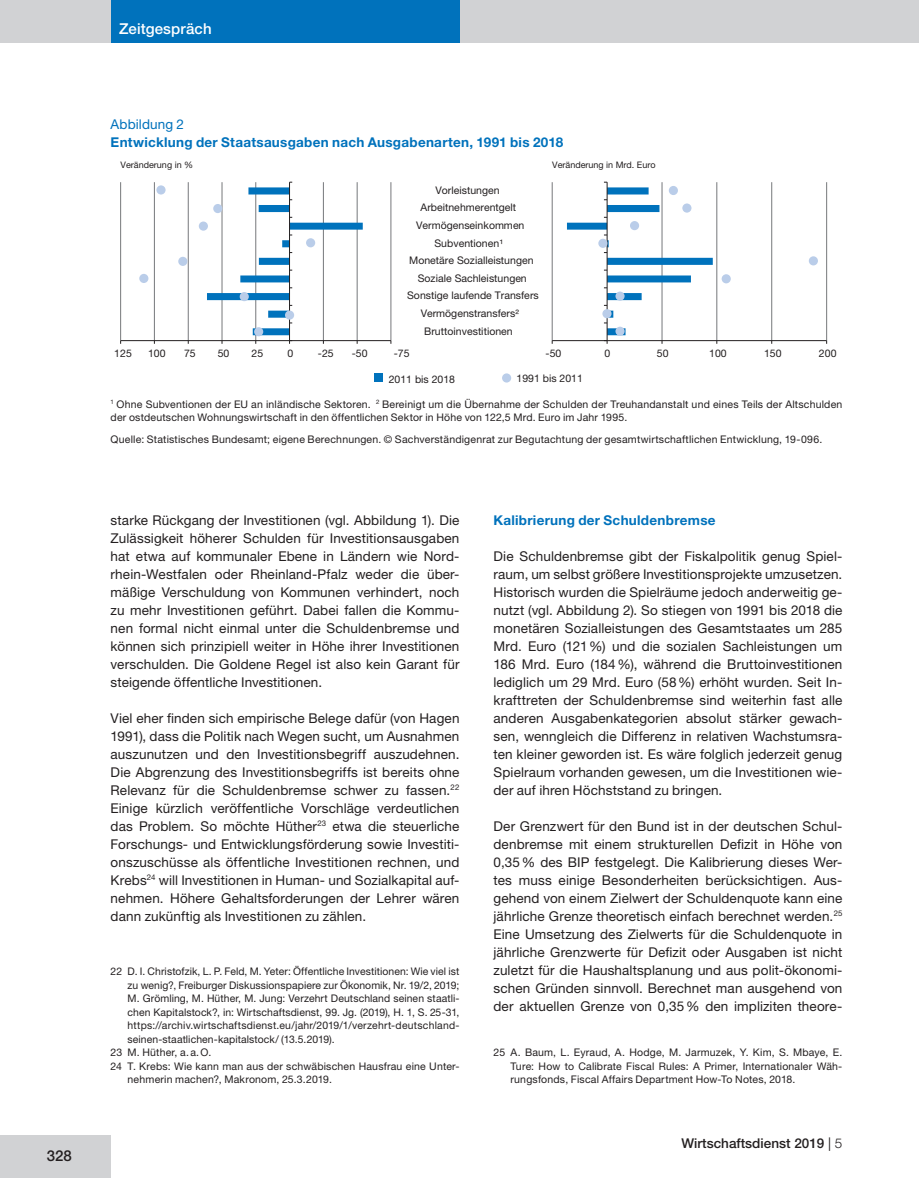
<style>
.page{position:relative;width:919px;height:1178px;background:#fff}
.page>*{position:absolute;margin:0;border:0;box-sizing:border-box;transform-origin:0 0}
.t1{font:500 15px "Helvetica Neue";letter-spacing:.01em;color:#fff}
.t2{font:500 15px "Helvetica Neue";color:#231f20}
.t3{font:13.5px/18px "Helvetica Neue";letter-spacing:.01em;color:#231f20;text-align:justify}
.t4{font:700 13.5px "Helvetica Neue";letter-spacing:.02em;color:#0072bc}
.t5{font:500 13.5px "Helvetica Neue";color:#231f20}
.t6{font:13.5px "Helvetica Neue";letter-spacing:.01em;color:#0072bc}
.t7{font:10.5px/13.5px "Helvetica Neue";letter-spacing:.01em;color:#231f20;text-align:justify}
.t8{font:9px "Helvetica Neue";color:#231f20}
.s1{font-weight:400}
.s2{font-weight:300}
</style>
<div class="page">
<div style="left:0;top:0;width:918px;height:43px;background:#d1d2d4"></div>
<div style="left:111px;top:0;width:348px;height:43px;background:#0072bc"></div>
<div style="left:0;top:1135px;width:111px;height:43px;background:#d1d2d4"></div>
<hr style="left:120px;top:182px;width:1px;height:159px;background:#76787b">
<hr style="left:154px;top:182px;width:1px;height:159px;background:#76787b">
<hr style="left:188px;top:182px;width:1px;height:159px;background:#76787b">
<hr style="left:390px;top:182px;width:1px;height:159px;background:#76787b">
<hr style="left:121px;top:340px;width:270px;height:1px;background:#231f20">
<svg style="left:207px;top:182px;width:156px;height:162px"></svg>
<hr style="left:826px;top:182px;width:1px;height:159px;background:#76787b">
<hr style="left:771px;top:182px;width:1px;height:159px;background:#76787b">
<hr style="left:552px;top:182px;width:1px;height:159px;background:#76787b">
<hr style="left:552px;top:340px;width:274px;height:1px;background:#231f20">
<svg style="left:567px;top:182px;width:150px;height:162px"></svg>
<div style="left:374px;top:374px;width:9px;height:8px;background:#0072bc"></div>
<div style="left:156px;top:185px;width:9px;height:10px;background:#bacde9;border-radius:50%"></div>
<div style="left:213px;top:204px;width:9px;height:9px;background:#bacde9;border-radius:50%"></div>
<div style="left:199px;top:222px;width:9px;height:9px;background:#bacde9;border-radius:50%"></div>
<div style="left:306px;top:238px;width:9px;height:9px;background:#bacde9;border-radius:50%"></div>
<div style="left:178px;top:257px;width:9px;height:9px;background:#bacde9;border-radius:50%"></div>
<div style="left:139px;top:274px;width:9px;height:9px;background:#bacde9;border-radius:50%"></div>
<div style="left:240px;top:292px;width:9px;height:9px;background:#bacde9;border-radius:50%"></div>
<div style="left:254px;top:327px;width:9px;height:9px;background:#bacde9;border-radius:50%"></div>
<div style="left:285px;top:310px;width:9px;height:10px;background:#bacde9;border-radius:50%"></div>
<div style="left:668px;top:186px;width:10px;height:9px;background:#bacde9;border-radius:50%"></div>
<div style="left:682px;top:203px;width:9px;height:10px;background:#bacde9;border-radius:50%"></div>
<div style="left:630px;top:221px;width:9px;height:9px;background:#bacde9;border-radius:50%"></div>
<div style="left:808px;top:256px;width:9px;height:9px;background:#bacde9;border-radius:50%"></div>
<div style="left:721px;top:274px;width:9px;height:9px;background:#bacde9;border-radius:50%"></div>
<div style="left:615px;top:327px;width:9px;height:9px;background:#bacde9;border-radius:50%"></div>
<div style="left:602px;top:309px;width:9px;height:9px;background:#bacde9;border-radius:50%"></div>
<div style="left:598px;top:239px;width:9px;height:9px;background:#bacde9;border-radius:50%"></div>
<div style="left:615px;top:292px;width:9px;height:9px;background:#bacde9;border-radius:50%"></div>
<div style="left:502px;top:373px;width:9px;height:9px;background:#bacde9;border-radius:50%"></div>
<p class="t2" style="left:47px;top:1147px;width:27px">328</p>
<p class="t1" style="left:119px;top:20px;width:94px">Zeitgespräch</p>
<p class="t6" style="left:111px;top:116px;width:75px">Abbildung 2</p>
<p class="t4" style="left:111px;top:133px;width:454px">Entwicklung der Staatsausgaben nach Ausgabenarten, 1991 bis 2018</p>
<p class="t8" style="left:121px;top:160px;width:74px">Veränderung in %</p>
<p class="t8" style="left:552px;top:160px;width:105px">Veränderung in Mrd. Euro</p>
<p class="t7" style="left:435px;top:183px;width:66px">Vorleistungen</p>
<p class="t7" style="left:420px;top:201px;width:97px">Arbeitnehmerentgelt</p>
<p class="t7" style="left:416px;top:218px;width:110px">Vermögenseinkommen</p>
<p class="t7" style="left:434px;top:236px;width:70px">Subventionen¹</p>
<p class="t7" style="left:409px;top:254px;width:126px">Monetäre Sozialleistungen</p>
<p class="t7" style="left:418px;top:271px;width:110px">Soziale Sachleistungen</p>
<p class="t7" style="left:407px;top:289px;width:133px">Sonstige laufende Transfers</p>
<p class="t7" style="left:420px;top:306px;width:100px">Vermögenstransfers²</p>
<p class="t7" style="left:424px;top:324px;width:90px">Bruttoinvestitionen</p>
<p class="t7" style="left:114px;top:346px;width:19px">125</p>
<p class="t7" style="left:148px;top:346px;width:19px">100</p>
<p class="t7" style="left:184px;top:346px;width:13px">75</p>
<p class="t7" style="left:218px;top:346px;width:13px">50</p>
<p class="t7" style="left:251px;top:346px;width:13px">25</p>
<p class="t7" style="left:287px;top:346px;width:7px">0</p>
<p class="t7" style="left:318px;top:346px;width:17px">-25</p>
<p class="t7" style="left:351px;top:346px;width:17px">-50</p>
<p class="t7" style="left:394px;top:346px;width:17px">-75</p>
<p class="t7" style="left:545px;top:346px;width:17px">-50</p>
<p class="t7" style="left:604px;top:346px;width:7px">0</p>
<p class="t7" style="left:656px;top:346px;width:13px">50</p>
<p class="t7" style="left:709px;top:346px;width:19px">100</p>
<p class="t7" style="left:764px;top:346px;width:19px">150</p>
<p class="t7" style="left:818px;top:346px;width:19px">200</p>
<p class="t7" style="left:388px;top:373px;width:68px">2011 bis 2018</p>
<p class="t7" style="left:516px;top:371px;width:68px">1991 bis 2011</p>
<p class="t7" style="left:111px;top:397px;width:733px"><sup>1</sup> Ohne Subventionen der EU an inländische Sektoren. <sup>2</sup> Bereinigt um die Übernahme der Schulden der Treuhandanstalt und eines Teils der Altschulden der ostdeutschen Wohnungswirtschaft in den öffentlichen Sektor in Höhe von 122,5 Mrd. Euro im Jahr 1995.</p>
<p class="t7" style="left:111px;top:433px;width:713px">Quelle: Statistisches Bundesamt; eigene Berechnungen. © Sachverständigenrat zur Begutachtung der gesamtwirtschaftlichen Entwicklung, 19-096.</p>
<p class="t3" style="left:111px;top:511px;width:350px">starke Rückgang der Investitionen (vgl. Abbildung 1). Die Zulässigkeit höherer Schulden für Investitionsausgaben hat etwa auf kommunaler Ebene in Ländern wie Nord&shy;rhein-Westfalen oder Rheinland-Pfalz weder die über&shy;mäßige Verschuldung von Kommunen verhindert, noch zu mehr Investitionen geführt. Dabei fallen die Kommu&shy;nen formal nicht einmal unter die Schuldenbremse und können sich prinzipiell weiter in Höhe ihrer Investitionen verschulden. Die Goldene Regel ist also kein Garant für steigende öffentliche Investitionen.</p>
<p class="t3" style="left:111px;top:709px;width:350px">Viel eher finden sich empirische Belege dafür (von Hagen 1991), dass die Politik nach Wegen sucht, um Ausnahmen auszunutzen und den Investitionsbegriff auszudehnen.<br>Die Abgrenzung des Investitionsbegriffs ist bereits ohne Relevanz für die Schuldenbremse schwer zu fassen.<sup>22<br></sup>Einige kürzlich veröffentliche Vorschläge verdeutlichen das Problem. So möchte Hüther<sup>23</sup> etwa die steuerliche Forschungs- und Entwicklungsförderung sowie Investiti&shy;onszuschüsse als öffentliche Investitionen rechnen, und Krebs<sup>24</sup> will Investitionen in Human- und Sozialkapital auf&shy;nehmen. Höhere Gehaltsforderungen der Lehrer wären dann zukünftig als Investitionen zu zählen.</p>
<p class="t7" style="left:111px;top:964px;width:350px">22 D. I. Christofzik, L. P. Feld, M. Yeter: Öffentliche Investitionen: Wie viel ist</p>
<p class="t7" style="left:128px;top:978px;width:333px">zu wenig?, Freiburger Diskussionspapiere zur Ökonomik, Nr. 19/2, 2019;</p>
<p class="t7" style="left:128px;top:991px;width:333px">M. Grömling, M. Hüther, M. Jung: Verzehrt Deutschland seinen staatli-</p>
<p class="t7" style="left:128px;top:1005px;width:333px">chen Kapitalstock?, in: Wirtschaftsdienst, 99. Jg. (2019), H. 1, S. 25-31,</p>
<p class="t7" style="left:128px;top:1018px;width:333px">https://archiv.wirtschaftsdienst.eu/jahr/2019/1/verzehrt-deutschland-</p>
<p class="t7" style="left:128px;top:1032px;width:208px">seinen-staatlichen-kapitalstock/ (13.5.2019).</p>
<p class="t7" style="left:111px;top:1045px;width:102px">23 M. Hüther, a.a.O.</p>
<p class="t7" style="left:111px;top:1059px;width:350px">24 T. Krebs: Wie kann man aus der schwäbischen Hausfrau eine Unter-</p>
<p class="t7" style="left:128px;top:1072px;width:206px">nehmerin machen?, Makronom, 25.3.2019.</p>
<p class="t4" style="left:493px;top:511px;width:223px">Kalibrierung der Schuldenbremse</p>
<p class="t3" style="left:493px;top:547px;width:350px">Die Schuldenbremse gibt der Fiskalpolitik genug Spiel&shy;raum, um selbst größere Investitionsprojekte umzusetzen.<br>Historisch wurden die Spielräume jedoch anderweitig ge&shy;nutzt (vgl. Abbildung 2). So stiegen von 1991 bis 2018 die monetären Sozialleistungen des Gesamtstaates um 285<br>Mrd. Euro (121%) und die sozialen Sachleistungen um 186 Mrd. Euro (184%), während die Bruttoinvestitionen lediglich um 29 Mrd. Euro (58%) erhöht wurden. Seit In&shy;krafttreten der Schuldenbremse sind weiterhin fast alle anderen Ausgabenkategorien absolut stärker gewach&shy;sen, wenngleich die Differenz in relativen Wachstumsra&shy;ten kleiner geworden ist. Es wäre folglich jederzeit genug Spielraum vorhanden gewesen, um die Investitionen wie&shy;der auf ihren Höchststand zu bringen.</p>
<p class="t3" style="left:493px;top:817px;width:350px">Der Grenzwert für den Bund ist in der deutschen Schul&shy;denbremse mit einem strukturellen Defizit in Höhe von 0,35% des BIP festgelegt. Die Kalibrierung dieses Wer&shy;tes muss einige Besonderheiten berücksichtigen. Aus&shy;gehend von einem Zielwert der Schuldenquote kann eine jährliche Grenze theoretisch einfach berechnet werden.<sup>25<br></sup>Eine Umsetzung des Zielwerts für die Schuldenquote in jährliche Grenzwerte für Defizit oder Ausgaben ist nicht zuletzt für die Haushaltsplanung und aus polit-ökonomi&shy;schen Gründen sinnvoll. Berechnet man ausgehend von der aktuellen Grenze von 0,35% den impliziten theore-</p>
<p class="t7" style="left:510px;top:1045px;width:333px;text-indent:-17px">25 A. Baum, L. Eyraud, A. Hodge, M. Jarmuzek, Y. Kim, S. Mbaye, E.<br>Ture: How to Calibrate Fiscal Rules: A Primer, Internationaler Wäh&shy;rungsfonds, Fiscal Affairs Department How-To Notes, 2018.</p>
<p class="t5" style="left:681px;top:1135px;width:162px">Wirtschaftsdienst 2019 <span class="s1">|</span> <span class="s2">5</span></p>
</div>
